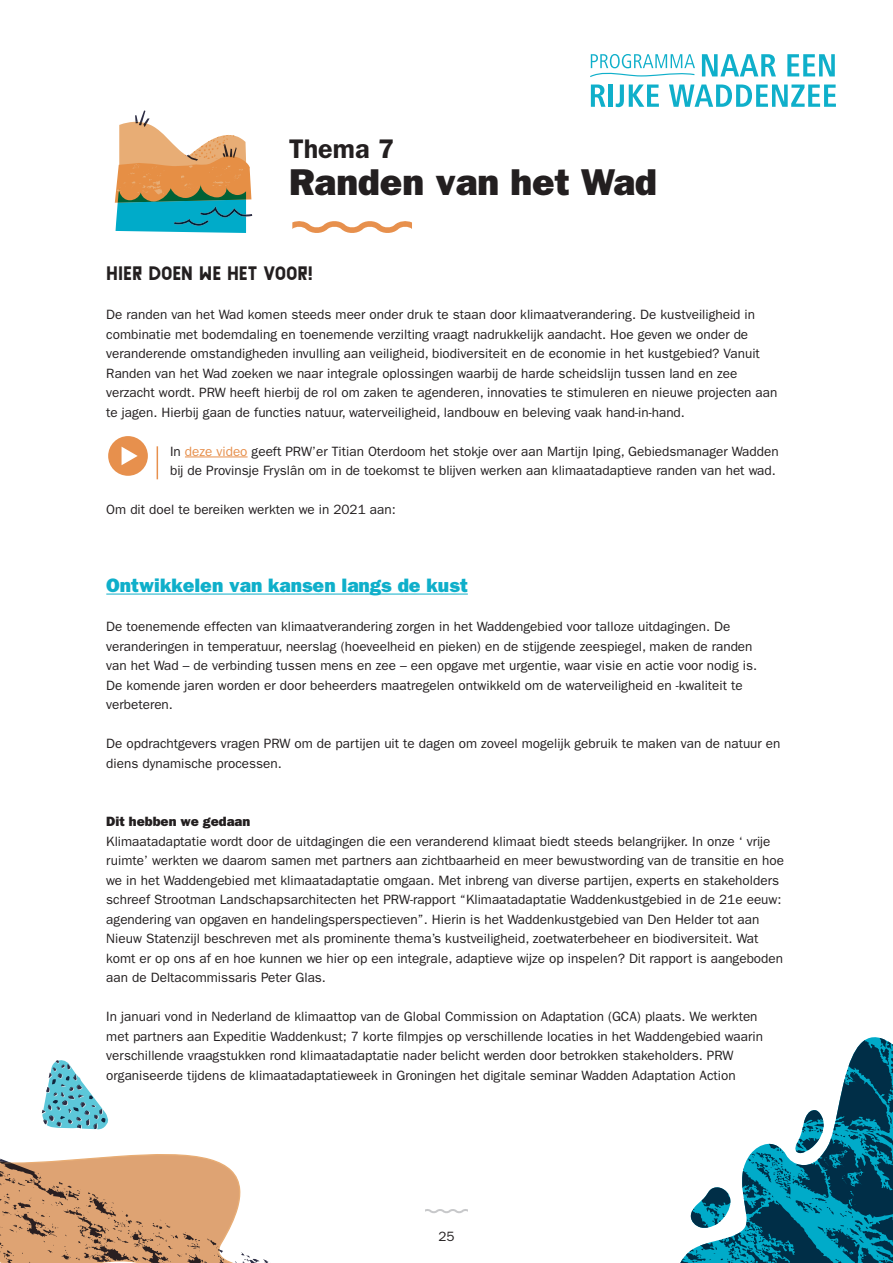
<style>
.page{position:relative;width:893px;height:1263px;background:#fff}
.page>*{position:absolute;margin:0;border:0;box-sizing:border-box;transform-origin:0 0}
.Opdrachtgevers_H2{font:37.5px "ITC Franklin Gothic Std Hvy";color:#231f20}
.Opdrachtgevers_H2-2{font:600 27px "ITC Franklin Gothic Std";color:#231f20}
.Tussenkop_voor_inhou{font:19.5px "ITC Franklin Gothic Std Hvy";color:#0fafca}
.t1{font:19.5px "Stormvloed Schiedam";color:#231f20}
.Filmpje{font:13.5px/19.5px "ITC Franklin Gothic Std";color:#231f20}
.s1{color:#e7904d}
.s2{font-family:"ITC Franklin Gothic Std Hvy"}
</style>
<div class="page">
<svg style="left:702px;top:54px;width:74px;height:22px"></svg>
<svg style="left:787px;top:54px;width:48px;height:22px"></svg>
<svg style="left:591px;top:85px;width:14px;height:22px"></svg>
<hr style="left:609px;top:85px;width:4px;height:22px;background:#0fafca">
<svg style="left:616px;top:85px;width:43px;height:22px"></svg>
<svg style="left:669px;top:85px;width:167px;height:22px"></svg>
<svg style="left:590px;top:54px;width:105px;height:23px"></svg>
<svg style="left:425px;top:1209px;width:43px;height:5px"></svg>
<hr style="left:157px;top:446px;width:1px;height:33px;background:#e7904d">
<hr style="left:185px;top:457px;width:63px;height:1px;background:#e7904d">
<hr style="left:106px;top:594px;width:362px;height:1px;background:#0fafca">
<svg style="left:292px;top:221px;width:120px;height:12px"></svg>
<svg style="left:115px;top:110px;width:137px;height:123px"></svg>
<svg style="left:680px;top:1038px;width:213px;height:225px"></svg>
<svg style="left:0;top:1060px;width:269px;height:203px"></svg>
<div style="left:108px;top:436px;width:40px;height:40px;background:#e7904d;border-radius:50%"></div>
<svg style="left:122px;top:447px;width:16px;height:18px"></svg>
<h2 class="Opdrachtgevers_H2-2" style="left:289px;top:132px;width:106px">Thema 7</h2>
<h2 class="Opdrachtgevers_H2" style="left:289px;top:160px;width:369px">Randen van het Wad</h2>
<p class="t1" style="left:106px;top:265px;width:208px">HIER DOEN WE HET VOOR!</p>
<p class="Filmpje" style="left:106px;top:305px;width:673px">De randen van het Wad komen steeds meer onder druk te staan door klimaatverandering. De kustveiligheid in combinatie met bodemdaling en toenemende verzilting vraagt nadrukkelijk aandacht. Hoe geven we onder de veranderende omstandigheden invulling aan veiligheid, biodiversiteit en de economie in het kustgebied? Vanuit Randen van het Wad zoeken we naar integrale oplossingen waarbij de harde scheidslijn tussen land en zee verzacht wordt. PRW heeft hierbij de rol om zaken te agenderen, innovaties te stimuleren en nieuwe projecten aan te jagen. Hierbij gaan de functies natuur, waterveiligheid, landbouw en beleving vaak hand-in-hand.</p>
<p class="Filmpje" style="left:170px;top:441px;width:610px">In <span class="s1">deze video</span> geeft PRW’er Titian Oterdoom het stokje over aan Martijn Iping, Gebiedsmanager Wadden bij de Provinsje Fryslân om in de toekomst te blijven werken aan klimaatadaptieve randen van het wad.</p>
<p class="Filmpje" style="left:106px;top:500px;width:291px">Om dit doel te bereiken werkten we in 2021 aan:</p>
<h3 class="Tussenkop_voor_inhou" style="left:106px;top:574px;width:363px">Ontwikkelen van kansen langs de kust</h3>
<p class="Filmpje" style="left:106px;top:617px;width:652px">De toenemende effecten van klimaatverandering zorgen in het Waddengebied voor talloze uitdagingen. De veranderingen in temperatuur, neerslag (hoeveelheid en pieken) en de stijgende zeespiegel, maken de randen van het Wad – de verbinding tussen mens en zee – een opgave met urgentie, waar visie en actie voor nodig is.<br>De komende jaren worden er door beheerders maatregelen ontwikkeld om de waterveiligheid en -kwaliteit te verbeteren.</p>
<p class="Filmpje" style="left:106px;top:734px;width:676px">De opdrachtgevers vragen PRW om de partijen uit te dagen om zoveel mogelijk gebruik te maken van de natuur en diens dynamische processen.</p>
<p class="Filmpje" style="left:106px;top:812px;width:679px"><span class="s2">Dit hebben we gedaan<br></span>Klimaatadaptatie wordt door de uitdagingen die een veranderend klimaat biedt steeds belangrijker. In onze ‘ vrije ruimte’ werkten we daarom samen met partners aan zichtbaarheid en meer bewustwording van de transitie en hoe we in het Waddengebied met klimaatadaptatie omgaan. Met inbreng van diverse partijen, experts en stakeholders schreef Strootman Landschapsarchitecten het PRW-rapport “Klimaatadaptatie Waddenkustgebied in de 21e eeuw: agendering van opgaven en handelingsperspectieven”. Hierin is het Waddenkustgebied van Den Helder tot aan Nieuw Statenzijl beschreven met als prominente thema’s kustveiligheid, zoetwaterbeheer en biodiversiteit. Wat komt er op ons af en hoe kunnen we hier op een integrale, adaptieve wijze op inspelen? Dit rapport is aangeboden aan de Deltacommissaris Peter Glas.</p>
<p class="Filmpje" style="left:106px;top:1007px;width:658px">In januari vond in Nederland de klimaattop van de Global Commission on Adaptation (GCA) plaats. We werkten met partners aan Expeditie Waddenkust; 7 korte filmpjes op verschillende locaties in het Waddengebied waarin verschillende vraagstukken rond klimaatadaptatie nader belicht werden door betrokken stakeholders. PRW organiseerde tijdens de klimaatadaptatieweek in Groningen het digitale seminar Wadden Adaptation Action</p>
<p class="Filmpje" style="left:438px;top:1226px;width:18px">25</p>
</div>
